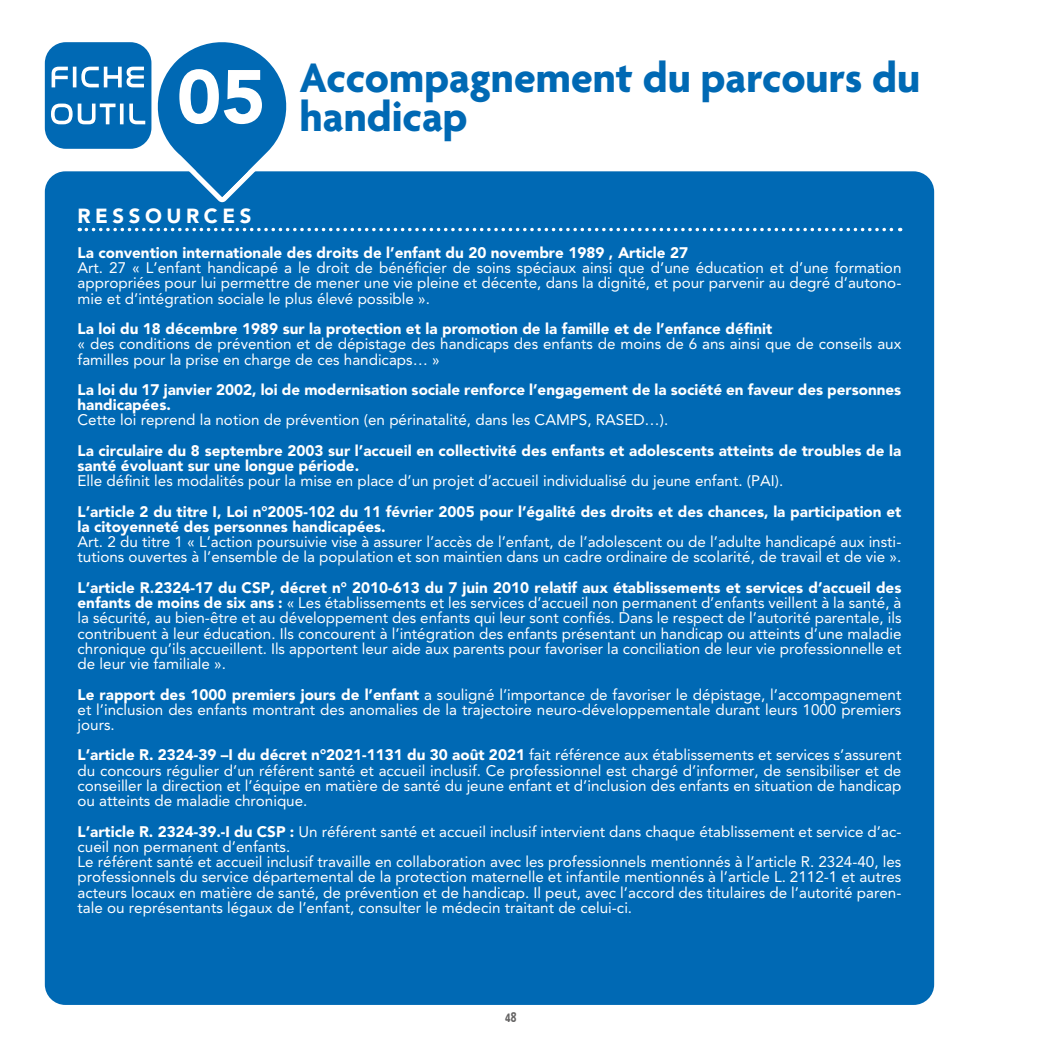
<style>
.page{position:relative;width:1042px;height:1042px;background:#fff}
.page>*{position:absolute;margin:0;border:0;box-sizing:border-box;transform-origin:0 0}
.t1{font:700 44.27px/39.2px "Agenda";color:#0069b4}
.t2{font:900 20.3px "Avenir LT Std";letter-spacing:.225em;color:#fff}
.t3{font:15.22px/15.2px "Avenir LT Std";color:#fff;text-align:justify}
.t4{font:900 15.22px/15.2px "Avenir LT Std";color:#fff}
.t5{font:700 14px "Yanone Kaffeesatz";color:#646363}
.s1{font-weight:900}
</style>
<div class="page">
<div style="left:45px;top:42px;width:106px;height:107px;background:#0069b4;border-radius:21px"></div>
<div style="left:45px;top:171px;width:889px;height:834px;background:#0069b4;border-radius:21px"></div>
<svg style="left:51px;top:42px;width:252px;height:161px"></svg>
<svg style="left:86px;top:228px;width:814px;height:3px"></svg>
<h1 class="t1" style="left:177px;top:61px;width:745px;text-indent:122px">Accompagnement du parcours du<br><sup>05</sup> handicap</h1>
<h2 class="t2" style="left:78px;top:203px;width:175px">RESSOURCES</h2>
<p class="t4" style="left:78px;top:245px;width:612px">La convention internationale des droits de l’enfant du 20 novembre 1989 , Article 27</p>
<p class="t3" style="left:78px;top:260px;width:825px">Art. 27 « L’enfant handicapé a le droit de bénéficier de soins spéciaux ainsi que d’une éducation et d’une formation appropriées pour lui permettre de mener une vie pleine et décente, dans la dignité, et pour parvenir au degré d’autono&shy;mie et d’intégration sociale le plus élevé possible ».</p>
<p class="t4" style="left:78px;top:321px;width:696px">La loi du 18 décembre 1989 sur la protection et la promotion de la famille et de l’enfance définit</p>
<p class="t3" style="left:78px;top:336px;width:825px">« des conditions de prévention et de dépistage des handicaps des enfants de moins de 6 ans ainsi que de conseils aux familles pour la prise en charge de ces handicaps… »</p>
<p class="t4" style="left:78px;top:382px;width:825px">La loi du 17 janvier 2002, loi de modernisation sociale renforce l’engagement de la société en faveur des personnes handicapées.</p>
<p class="t3" style="left:78px;top:413px;width:592px">Cette loi reprend la notion de prévention (en périnatalité, dans les CAMPS, RASED…).</p>
<p class="t4" style="left:78px;top:443px;width:825px">La circulaire du 8 septembre 2003 sur l’accueil en collectivité des enfants et adolescents atteints de troubles de la santé évoluant sur une longue période.</p>
<p class="t3" style="left:78px;top:473px;width:707px">Elle définit les modalités pour la mise en place d’un projet d’accueil individualisé du jeune enfant. (PAI).</p>
<p class="t4" style="left:78px;top:504px;width:825px">L’article 2 du titre I, Loi n°2005-102 du 11 février 2005 pour l’égalité des droits et des chances, la participation et la citoyenneté des personnes handicapées.</p>
<p class="t3" style="left:78px;top:534px;width:825px">Art. 2 du titre 1 « L’action poursuivie vise à assurer l’accès de l’enfant, de l’adolescent ou de l’adulte handicapé aux insti&shy;tutions ouvertes à l’ensemble de la population et son maintien dans un cadre ordinaire de scolarité, de travail et de vie ».</p>
<p class="t3" style="left:78px;top:580px;width:825px"><span class="s1">L’article R.2324-17 du CSP, décret n° 2010-613 du 7 juin 2010 relatif aux établissements et services d’accueil des enfants de moins de six ans :</span> « Les établissements et les services d’accueil non permanent d’enfants veillent à la santé, à la sécurité, au bien-être et au développement des enfants qui leur sont confiés. Dans le respect de l’autorité parentale, ils contribuent à leur éducation. Ils concourent à l’intégration des enfants présentant un handicap ou atteints d’une maladie chronique qu’ils accueillent. Ils apportent leur aide aux parents pour favoriser la conciliation de leur vie professionnelle et de leur vie familiale ».</p>
<p class="t3" style="left:78px;top:687px;width:825px"><span class="s1">Le rapport des 1000 premiers jours de l’enfant</span> a souligné l’importance de favoriser le dépistage, l’accompagnement et l’inclusion des enfants montrant des anomalies de la trajectoire neuro-développementale durant leurs 1000 premiers jours.</p>
<p class="t3" style="left:78px;top:748px;width:825px"><span class="s1">L’article R. 2324-39 –I du décret n°2021-1131 du 30 août 2021</span> fait référence aux établissements et services s’assurent du concours régulier d’un référent santé et accueil inclusif. Ce professionnel est chargé d’informer, de sensibiliser et de conseiller la direction et l’équipe en matière de santé du jeune enfant et d’inclusion des enfants en situation de handicap ou atteints de maladie chronique.</p>
<p class="t3" style="left:78px;top:824px;width:825px;text-align:left"><span class="s1">L’article R. 2324-39.-I du CSP :</span> Un référent santé et accueil inclusif intervient dans chaque établissement et service d’ac&shy;cueil non permanent d’enfants.<br>Le référent santé et accueil inclusif travaille en collaboration avec les professionnels mentionnés à l’article R. 2324-40, les professionnels du service départemental de la protection maternelle et infantile mentionnés à l’article L. 2112-1 et autres acteurs locaux en matière de santé, de prévention et de handicap. Il peut, avec l’accord des titulaires de l’autorité paren&shy;tale ou représentants légaux de l’enfant, consulter le médecin traitant de celui-ci.</p>
<p class="t5" style="left:505px;top:1009px;width:13px">48</p>
</div>
